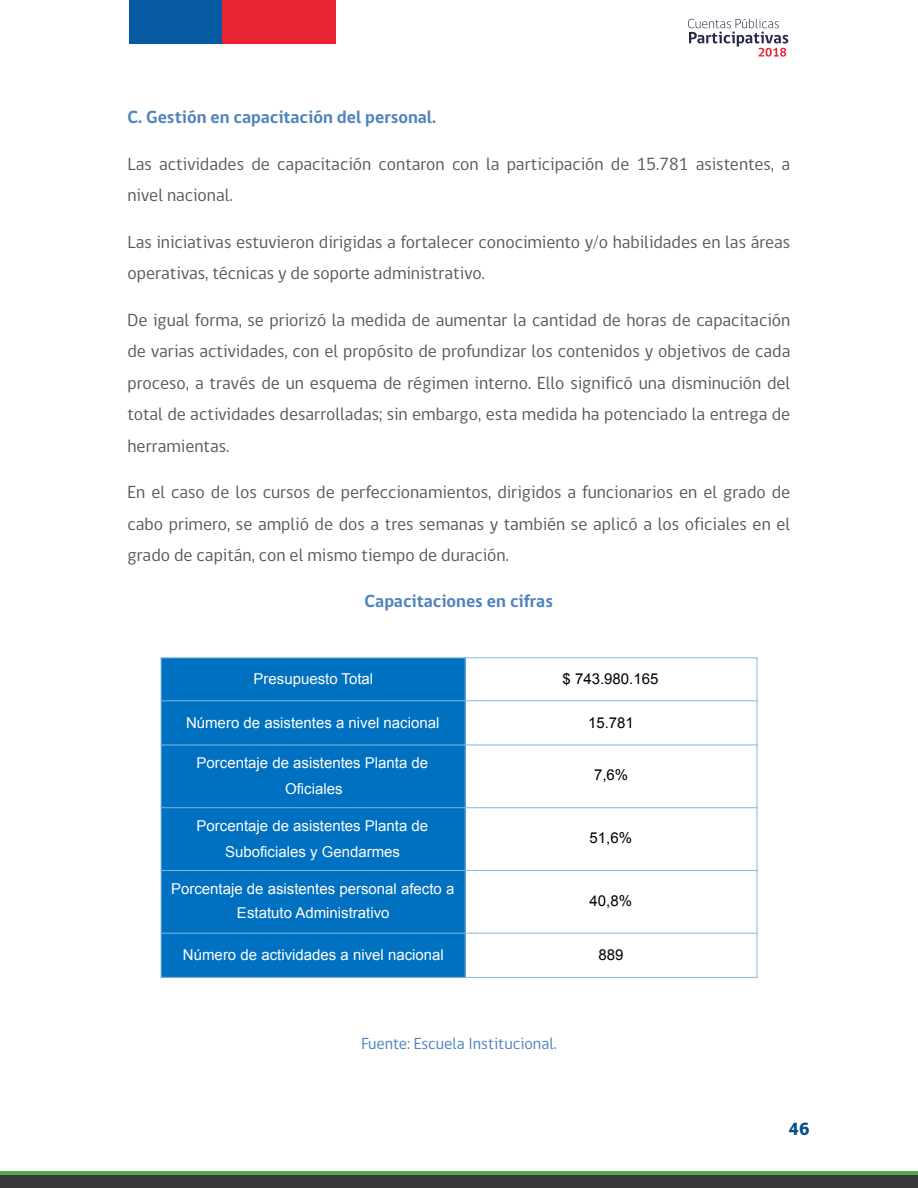
<style>
.page{position:relative;width:918px;height:1188px;background:#fff}
.page>*{position:absolute;margin:0;border:0;box-sizing:border-box;transform-origin:0 0}
.t1{font:18px/31.5px "gob CL";color:#595959}
.t2{font:700 18px "gob CL";color:#4f82be}
.t3{font:800 18px "gob CL";color:#054f8b}
.t4{font:16.5px "gob CL";color:#4f82be}
.t5{font:15px/25.5px "Arial";color:#fff;text-align:center}
.t6{font:15px "Arial";color:#000}
</style>
<div class="page">
<div style="left:161px;top:658px;width:304px;height:43px;background:#0070c0"></div>
<div style="left:161px;top:701px;width:304px;height:44px;background:#0070c0"></div>
<div style="left:161px;top:745px;width:304px;height:63px;background:#0070c0"></div>
<div style="left:161px;top:808px;width:304px;height:62px;background:#0070c0"></div>
<div style="left:161px;top:870px;width:304px;height:63px;background:#0070c0"></div>
<div style="left:161px;top:933px;width:304px;height:44px;background:#0070c0"></div>
<hr style="left:465px;top:657px;width:1px;height:321px;background:#80b8df">
<hr style="left:160px;top:700px;width:598px;height:1px;background:#80b8df">
<hr style="left:160px;top:745px;width:598px;height:1px;background:#80b8df">
<hr style="left:160px;top:807px;width:598px;height:1px;background:#80b8df">
<hr style="left:160px;top:870px;width:598px;height:1px;background:#80b8df">
<hr style="left:160px;top:933px;width:598px;height:1px;background:#80b8df">
<hr style="left:161px;top:657px;width:1px;height:321px;background:#80b8df">
<hr style="left:757px;top:657px;width:1px;height:321px;background:#80b8df">
<hr style="left:160px;top:657px;width:598px;height:1px;background:#80b8df">
<hr style="left:160px;top:977px;width:598px;height:1px;background:#80b8df">
<div style="left:0;top:1175px;width:918px;height:13px;background:#39373a"></div>
<hr style="left:0;top:1172px;width:918px;height:3px;background:#4cac47">
<div style="left:129px;top:0;width:93px;height:43px;background:#055aa2"></div>
<div style="left:222px;top:0;width:114px;height:43px;background:#e82434"></div>
<svg style="left:688px;top:19px;width:100px;height:38px"></svg>
<p class="t2" style="left:128px;top:105px;width:310px">C. Gestión en capacitación del personal.</p>
<p class="t1" style="left:128px;top:148px;width:664px">Las actividades de capacitación contaron con la participación de 15.781 asistentes, a nivel nacional.</p>
<p class="t1" style="left:128px;top:226px;width:664px">Las iniciativas estuvieron dirigidas a fortalecer conocimiento y/o habilidades en las áreas operativas, técnicas y de soporte administrativo.</p>
<p class="t1" style="left:128px;top:304px;width:664px;text-align:justify">De igual forma, se priorizó la medida de aumentar la cantidad de horas de capacitación de varias actividades, con el propósito de profundizar los contenidos y objetivos de cada proceso, a través de un esquema de régimen interno. Ello significó una disminución del total de actividades desarrolladas; sin embargo, esta medida ha potenciado la entrega de herramientas.</p>
<p class="t1" style="left:128px;top:477px;width:664px;text-align:justify">En el caso de los cursos de perfeccionamientos, dirigidos a funcionarios en el grado de cabo primero, se amplió de dos a tres semanas y también se aplicó a los oficiales en el grado de capitán, con el mismo tiempo de duración.</p>
<p class="t2" style="left:365px;top:589px;width:190px">Capacitaciones en cifras</p>
<p class="t5" style="left:254px;top:666px;width:121px">Presupuesto Total</p>
<p class="t6" style="left:562px;top:669px;width:97px">$ 743.980.165</p>
<p class="t5" style="left:186px;top:710px;width:255px">Número de asistentes a nivel nacional</p>
<p class="t6" style="left:588px;top:712px;width:47px">15.781</p>
<p class="t5" style="left:196px;top:750px;width:233px">Porcentaje de asistentes Planta de<br>Oficiales</p>
<p class="t6" style="left:594px;top:765px;width:36px">7,6%</p>
<p class="t5" style="left:196px;top:813px;width:233px">Porcentaje de asistentes Planta de<br>Suboficiales y Gendarmes</p>
<p class="t6" style="left:590px;top:828px;width:44px">51,6%</p>
<p class="t5" style="left:171px;top:877px;width:285px;line-height:24px">Porcentaje de asistentes personal afecto a<br>Estatuto Administrativo</p>
<p class="t6" style="left:590px;top:891px;width:44px">40,8%</p>
<p class="t5" style="left:183px;top:942px;width:262px">Número de actividades a nivel nacional</p>
<p class="t6" style="left:598px;top:945px;width:27px">889</p>
<p class="t4" style="left:362px;top:1032px;width:197px">Fuente: Escuela Institucional.</p>
<p class="t3" style="left:789px;top:1117px;width:23px">46</p>
</div>
